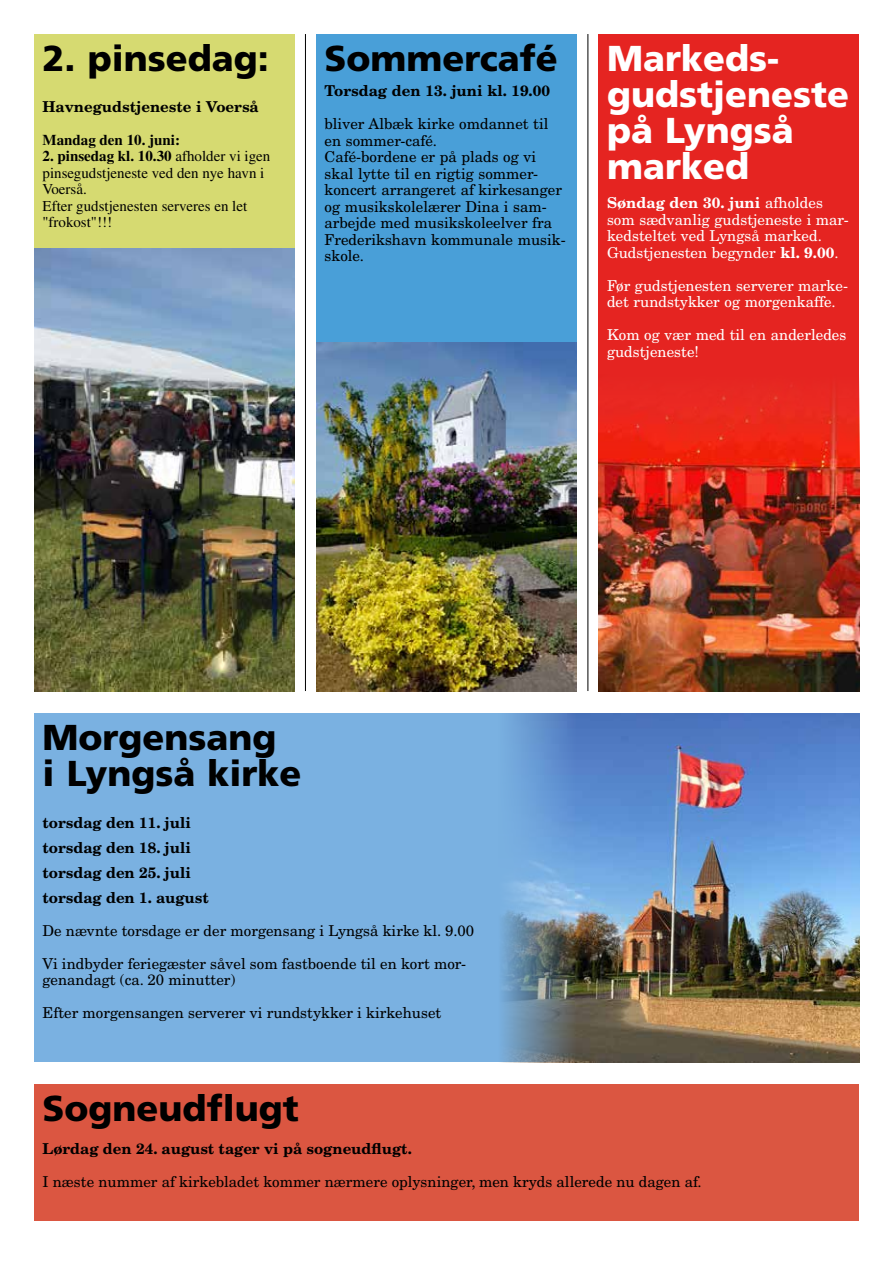
<style>
.page{position:relative;width:893px;height:1263px;background:#fff}
.page>*{position:absolute;margin:0;border:0;box-sizing:border-box;transform-origin:0 0}
.t1{font:900 36px/36px "Frutiger";color:#000}
.t2{font:900 36px/36px "Frutiger";color:#fff}
.t3{font:15px/16.5px "New Century Schlbk";color:#000}
.t4{font:15px/16.5px "New Century Schlbk";color:#fff}
.t5{font:700 15px/25px "New Century Schlbk";color:#000}
.t6{font:15px/16.5px "Times";color:#000}
.t7{font:700 15px "Times";color:#000}
.s1{font-weight:700}
</style>
<div class="page">
<div style="left:598px;top:34px;width:261px;height:657px;background:#e52421"></div>
<img style="left:598px;top:385px;width:261px;height:306px">
<div style="left:34px;top:34px;width:261px;height:657px;background:#d6da71"></div>
<img style="left:34px;top:248px;width:261px;height:443px">
<div style="left:316px;top:34px;width:261px;height:657px;background:#499fd8"></div>
<img style="left:316px;top:342px;width:261px;height:349px">
<div style="left:34px;top:713px;width:825px;height:349px;background:#7ab1e1"></div>
<div style="left:34px;top:1084px;width:825px;height:136px;background:#db5641"></div>
<img style="left:502px;top:713px;width:357px;height:349px">
<hr style="left:305px;top:34px;width:1px;height:657px;background:#000">
<hr style="left:587px;top:34px;width:1px;height:657px;background:#000">
<h1 class="t1" style="left:43px;top:40px;width:228px">2. pinsedag:</h1>
<p class="t5" style="left:43px;top:94px;width:218px">Havnegudstjeneste i Voerså</p>
<p class="t7" style="left:43px;top:131px;width:139px">Mandag den 10. juni:</p>
<p class="t6" style="left:43px;top:148px;width:229px"><span class="s1">2. pinsedag kl. 10.30</span> afholder vi igen pinsegudstjeneste ved den nye havn i<br>Voerså.<br>Efter gudstjenesten serveres en let "frokost"!!!</p>
<h1 class="t1" style="left:325px;top:40px;width:235px">Sommercafé</h1>
<p class="t5" style="left:325px;top:78px;width:227px">Torsdag den 13. juni kl. 19.00</p>
<p class="t3" style="left:325px;top:115px;width:243px">bliver Albæk kirke omdannet til en sommer-café.<br>Café-bordene er på plads og vi skal lytte til en rigtig sommer&shy;koncert arrangeret af kirkesanger og musikskolelærer Dina i sam&shy;arbejde med musikskoleelver fra<br>Frederikshavn kommunale musik&shy;skole.</p>
<h1 class="t2" style="left:607px;top:40px;width:244px">Markeds&shy;gudstjeneste på Lyngså marked</h1>
<p class="t4" style="left:607px;top:195px;width:243px"><span class="s1">Søndag den 30. juni</span> afholdes som sædvanlig gudstjeneste i mar&shy;kedsteltet ved Lyngså marked.<br>Gudstjenesten begynder <span class="s1">kl. 9.00</span>.</p>
<p class="t4" style="left:607px;top:277px;width:242px">Før gudstjenesten serverer marke&shy;det rundstykker og morgenkaffe.</p>
<p class="t4" style="left:607px;top:327px;width:241px">Kom og vær med til en anderledes gudstjeneste!</p>
<h1 class="t1" style="left:43px;top:720px;width:261px">Morgensang<br>i Lyngså kirke</h1>
<p class="t5" style="left:43px;top:810px;width:168px">torsdag den 11. juli torsdag den 18. juli torsdag den 25. juli torsdag den 1. august</p>
<p class="t3" style="left:43px;top:922px;width:433px">De nævnte torsdage er der morgensang i Lyngså kirke kl. 9.00</p>
<p class="t3" style="left:43px;top:955px;width:425px">Vi indbyder feriegæster såvel som fastboende til en kort mor&shy;genandagt (ca. 20 minutter)</p>
<p class="t3" style="left:43px;top:1005px;width:400px">Efter morgensangen serverer vi rundstykker i kirkehuset</p>
<h1 class="t1" style="left:43px;top:1091px;width:258px">Sogneudflugt</h1>
<p class="t5" style="left:43px;top:1136px;width:371px">Lørdag den 24. august tager vi på sogneudflugt.</p>
<p class="t3" style="left:43px;top:1174px;width:661px">I næste nummer af kirkebladet kommer nærmere oplysninger, men kryds allerede nu dagen af.</p>
</div>
